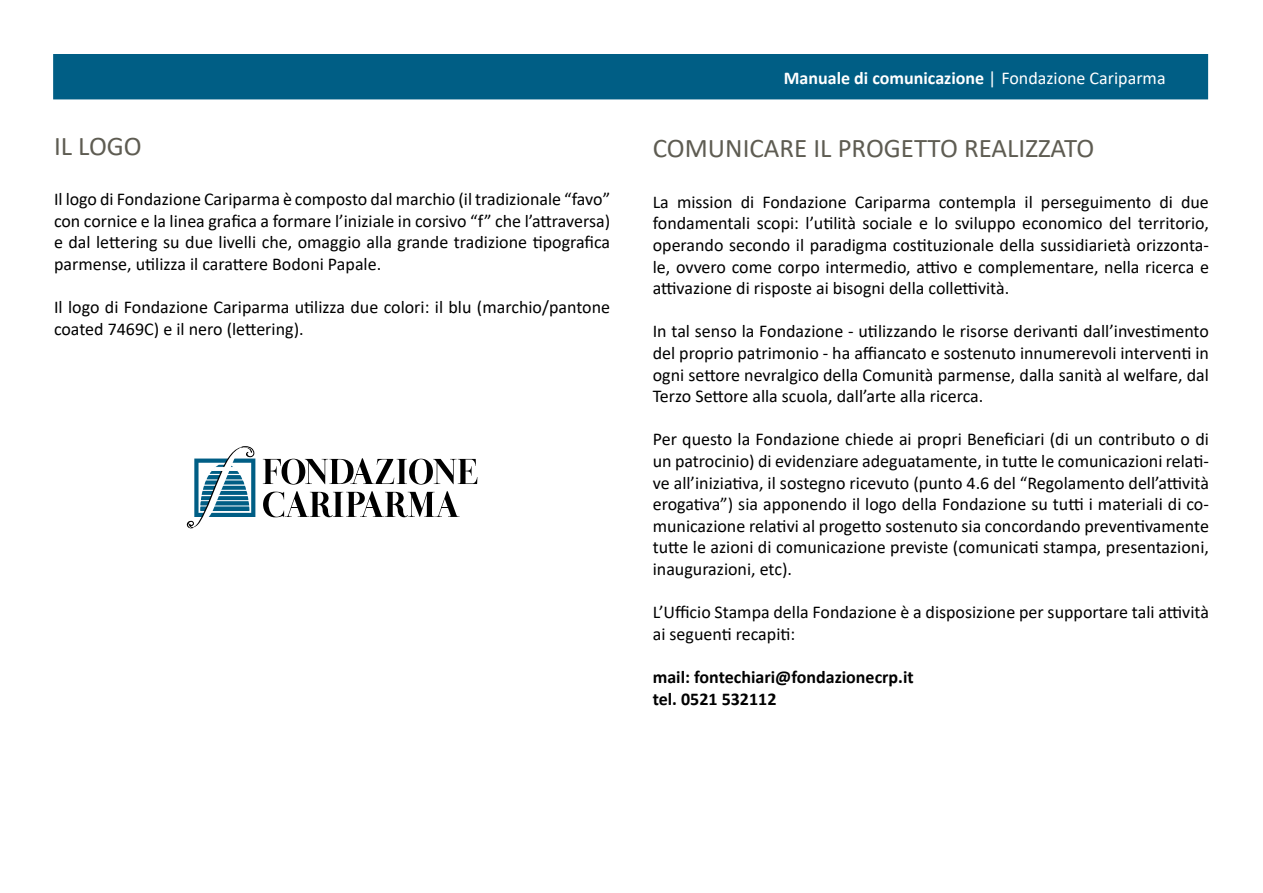
<style>
.page{position:relative;width:1263px;height:893px;background:#fff}
.page>*{position:absolute;margin:0;border:0;box-sizing:border-box;transform-origin:0 0}
.t1{font:27px "Calibri";color:#5e5c52}
.t2{font:18px/21.6px "Calibri";color:#000;text-align:justify}
.t3{font:700 18px/21.6px "Calibri";color:#000}
.t4{font:700 18px "Calibri";color:#fff}
.s1{font-weight:400}
</style>
<div class="page">
<svg style="left:263px;top:491px;width:196px;height:26px"></svg>
<svg style="left:263px;top:458px;width:214px;height:27px"></svg>
<svg style="left:187px;top:446px;width:68px;height:82px"></svg>
<div style="left:53px;top:54px;width:1155px;height:45px;background:#005e85"></div>
<h1 class="t1" style="left:54px;top:127px;width:89px">IL LOGO</h1>
<p class="t2" style="left:54px;top:188px;width:558px">Il logo di Fondazione Cariparma è composto dal marchio (il tradizionale “favo” con cornice e la linea grafica a formare l’iniziale in corsivo “f” che l’attraversa) e dal lettering su due livelli che, omaggio alla grande tradizione tipografica parmense, utilizza il carattere Bodoni Papale.</p>
<p class="t2" style="left:54px;top:296px;width:558px">Il logo di Fondazione Cariparma utilizza due colori: il blu (marchio/pantone coated 7469C) e il nero (lettering).</p>
<p class="t4" style="left:784px;top:65px;width:383px">Manuale di comunicazione <span class="s1">| Fondazione Cariparma</span></p>
<h1 class="t1" style="left:653px;top:129px;width:443px">COMUNICARE IL PROGETTO REALIZZATO</h1>
<p class="t2" style="left:653px;top:190px;width:558px">La mission di Fondazione Cariparma contempla il perseguimento di due fondamentali scopi: l’utilità sociale e lo sviluppo economico del territorio, operando secondo il paradigma costituzionale della sussidiarietà orizzonta&shy;le, ovvero come corpo intermedio, attivo e complementare, nella ricerca e attivazione di risposte ai bisogni della collettività.</p>
<p class="t2" style="left:653px;top:320px;width:558px">In tal senso la Fondazione - utilizzando le risorse derivanti dall’investimento del proprio patrimonio - ha affiancato e sostenuto innumerevoli interventi in ogni settore nevralgico della Comunità parmense, dalla sanità al welfare, dal Terzo Settore alla scuola, dall’arte alla ricerca.</p>
<p class="t2" style="left:653px;top:428px;width:558px">Per questo la Fondazione chiede ai propri Beneficiari (di un contributo o di un patrocinio) di evidenziare adeguatamente, in tutte le comunicazioni relati&shy;ve all’iniziativa, il sostegno ricevuto (punto 4.6 del “Regolamento dell’attività erogativa”) sia apponendo il logo della Fondazione su tutti i materiali di co&shy;municazione relativi al progetto sostenuto sia concordando preventivamente tutte le azioni di comunicazione previste (comunicati stampa, presentazioni, inaugurazioni, etc).</p>
<p class="t2" style="left:653px;top:601px;width:558px">L’Ufficio Stampa della Fondazione è a disposizione per supportare tali attività ai seguenti recapiti:</p>
<p class="t3" style="left:653px;top:666px;width:262px">mail: fontechiari@fondazionecrp.it tel. 0521 532112</p>
</div>
